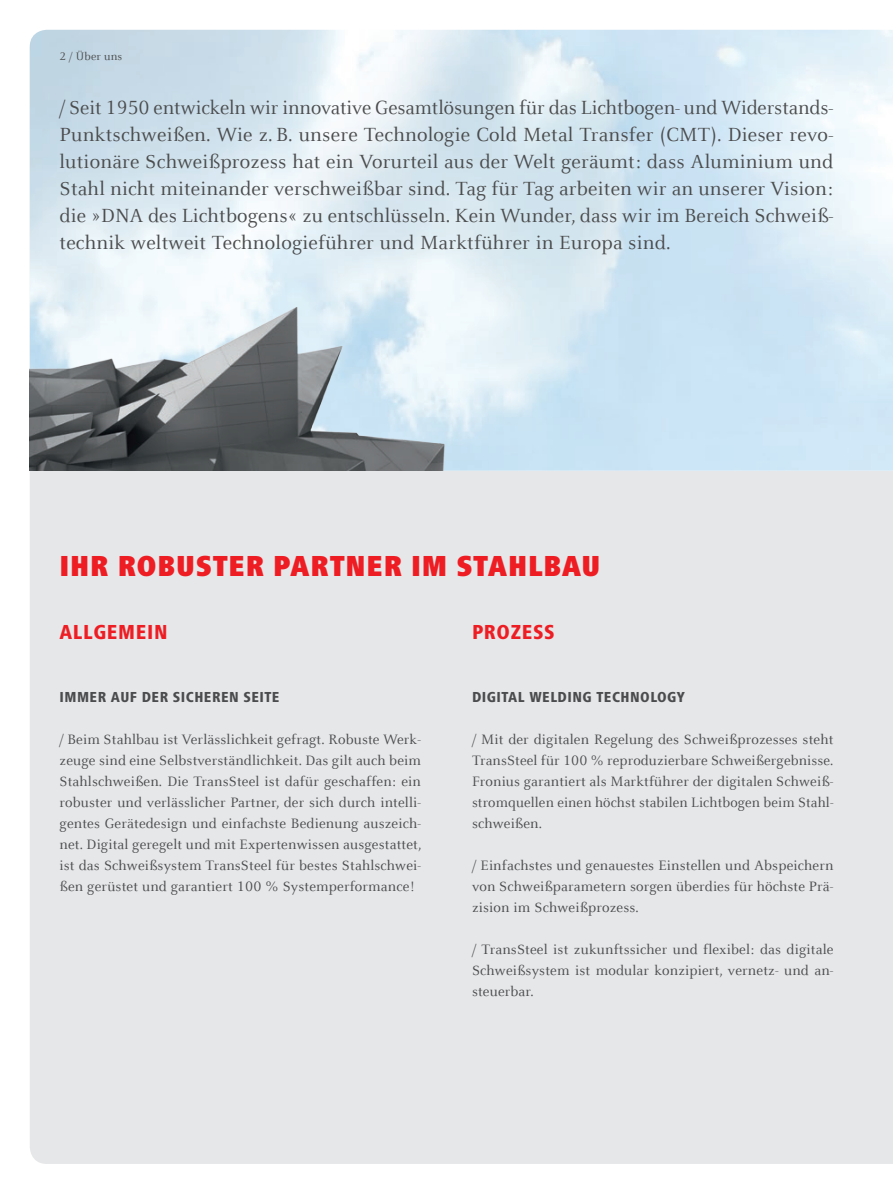
<style>
.page{position:relative;width:893px;height:1191px;background:#fff}
.page>*{position:absolute;margin:0;border:0;box-sizing:border-box;transform-origin:0 0}
.t1{font:900 condensed 30px "Frutiger Next LTW1 G";letter-spacing:.025em;color:#ee1d23}
.t2{font:21px/27px "Celeste Offc Pro";letter-spacing:.01em;color:#4b4c4d;text-align:justify}
.t3{font:800 condensed 21px "Frutiger Next LTW1 G";letter-spacing:.03em;color:#ee1d23}
.t4{font:15px/21px "Celeste Offc Pro";letter-spacing:.01em;color:#4b4c4d;text-align:justify}
.t5{font:800 condensed 15px "Frutiger Next LTW1 G";letter-spacing:.03em;color:#4b4c4d}
.t6{font:12px "Celeste Offc Pro";letter-spacing:.01em;color:#4b4c4d}
</style>
<div class="page">
<div style="left:30px;top:471px;width:863px;height:693px;background:#e6e7e9"></div>
<img style="left:30px;top:30px;width:863px;height:441px">
<img style="left:30px;top:298px;width:416px;height:172px">
<p class="t6" style="left:60px;top:49px;width:64px">2 / Über uns</p>
<p class="t2" style="left:60px;top:93px;width:775px">/ Seit 1950 entwickeln wir innovative Gesamtlösungen für das Lichtbogen- und Widerstands-Punktschweißen. Wie z. B. unsere Technologie Cold Metal Transfer (CMT). Dieser revo&shy;lutionäre Schweißprozess hat ein Vorurteil aus der Welt geräumt: dass Aluminium und Stahl nicht miteinander verschweißbar sind. Tag für Tag arbeiten wir an unserer Vision: die »DNA des Lichtbogens« zu entschlüsseln. Kein Wunder, dass wir im Bereich Schweiß&shy;technik weltweit Technologieführer und Marktführer in Europa sind.</p>
<h1 class="t1" style="left:60px;top:548px;width:542px">IHR ROBUSTER PARTNER IM STAHLBAU</h1>
<h2 class="t3" style="left:60px;top:619px;width:110px">ALLGEMEIN</h2>
<p class="t5" style="left:60px;top:688px;width:92px">IMMER AUF DER</p>
<p class="t5" style="left:173px;top:688px;width:106px">SICHEREN SEITE</p>
<p class="t4" style="left:60px;top:728px;width:363px">/ Beim Stahlbau ist Verlässlichkeit gefragt. Robuste Werk&shy;zeuge sind eine Selbstverständlichkeit. Das gilt auch beim Stahlschweißen. Die TransSteel ist dafür geschaffen: ein robuster und verlässlicher Partner, der sich durch intelli&shy;gentes Gerätedesign und einfachste Bedienung auszeich&shy;net. Digital geregelt und mit Expertenwissen ausgestattet, ist das Schweißsystem TransSteel für bestes Stahlschwei&shy;ßen gerüstet und garantiert 100 % Systemperformance!</p>
<h2 class="t3" style="left:472px;top:619px;width:84px">PROZESS</h2>
<p class="t5" style="left:472px;top:688px;width:214px">DIGITAL WELDING TECHNOLOGY</p>
<p class="t4" style="left:472px;top:728px;width:363px">/ Mit der digitalen Regelung des Schweißprozesses steht TransSteel für 100 % reproduzierbare Schweißergebnisse.<br>Fronius garantiert als Marktführer der digitalen Schweiß&shy;stromquellen einen höchst stabilen Lichtbogen beim Stahl&shy;schweißen.</p>
<p class="t4" style="left:472px;top:854px;width:363px">/ Einfachstes und genauestes Einstellen und Abspeichern von Schweißparametern sorgen überdies für höchste Prä&shy;zision im Schweißprozess.</p>
<p class="t4" style="left:472px;top:938px;width:363px">/ TransSteel ist zukunftssicher und flexibel: das digitale Schweißsystem ist modular konzipiert, vernetz- und an&shy;steuerbar.</p>
</div>
